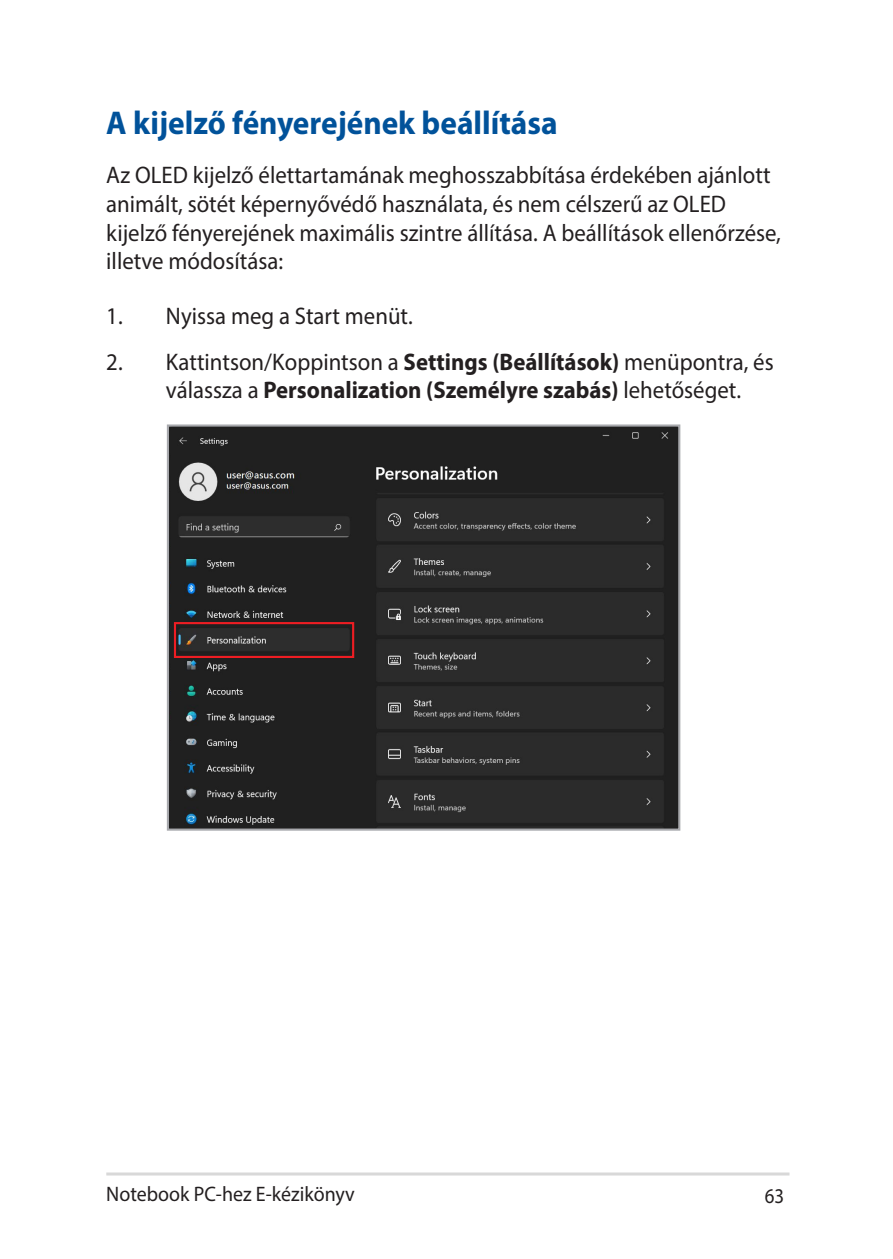
<style>
.page{position:relative;width:893px;height:1259px;background:#fff}
.page>*{position:absolute;margin:0;border:0;box-sizing:border-box;transform-origin:0 0}
.t1{font:700 33px "Myriad Pro";color:#01529a;scale:.95 1}
.t2{font:24px/28.8px "Myriad Pro";color:#231f20;scale:.95 1}
.t3{font:21px "Myriad Pro";color:#231f20;scale:.95 1}
.t4{font:21px "Myriad Pro";color:#231f20;scale:.9 1}
.s1{font-weight:700}
</style>
<div class="page">
<hr style="left:106px;top:1172px;width:683px;height:3px;background:#d8d8d8">
<img style="left:170px;top:427px;width:507px;height:400px">
<div style="left:167px;top:424px;width:513px;height:406px;border:2px solid #a8a9ad"></div>
<div style="left:174px;top:622px;width:180px;height:36px;border:2px solid #ee1d23"></div>
<h1 class="t1" style="left:106px;top:101px;width:477px">A kijelző fényerejének beállítása</h1>
<p class="t2" style="left:106px;top:160px;width:712px">Az OLED kijelző élettartamának meghosszabbítása érdekében ajánlott animált, sötét képernyővédő használata, és nem célszerű az OLED kijelző fényerejének maximális szintre állítása. A beállítások ellenőrzése, illetve módosítása:</p>
<p class="t2" style="left:106px;top:301px;width:324px">1. Nyissa meg a Start menüt.</p>
<p class="t2" style="left:166px;top:347px;width:641px;text-indent:-60px">2. Kattintson/Koppintson a <span class="s1">Settings (Beállítások)</span> menüpontra, és válassza a <span class="s1">Personalization (Személyre szabás)</span> lehetőséget.</p>
<p class="t3" style="left:106px;top:1180px;width:263px">Notebook PC-hez E-kézikönyv</p>
<p class="t4" style="left:765px;top:1182px;width:23px">63</p>
</div>
